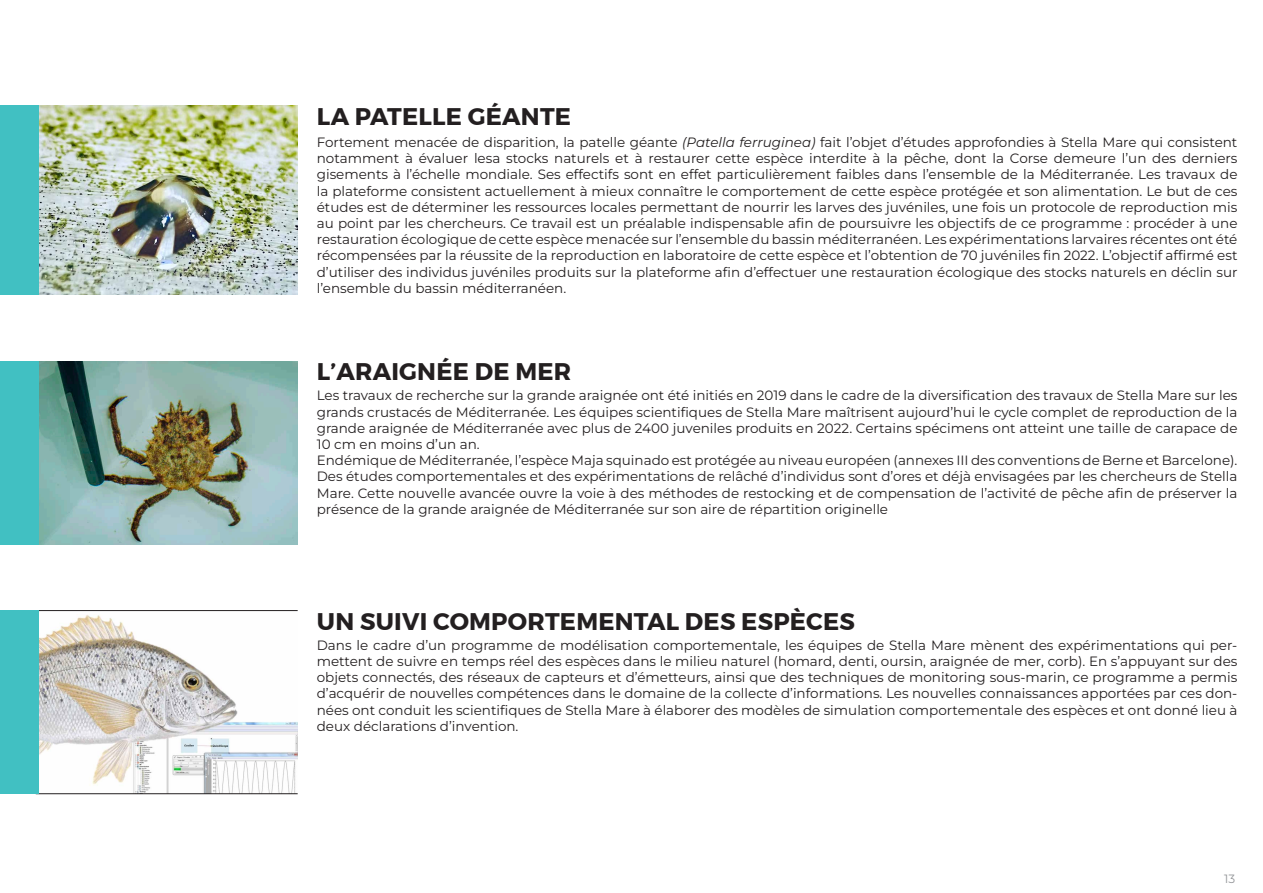
<style>
.page{position:relative;width:1263px;height:893px;background:#fff}
.page>*{position:absolute;margin:0;border:0;box-sizing:border-box;transform-origin:0 0}
.t1{font:700 24px "Montserrat";letter-spacing:.01em;color:#231f20}
.t2{font:100 13.5px/16.2px "Montserrat";color:#231f20;text-align:justify}
.t3{font:100 12px "Montserrat";color:#939598}
.s1{font-style:italic}
</style>
<div class="page">
<img style="left:38px;top:106px;width:260px;height:189px">
<div style="left:0;top:106px;width:38px;height:189px;background:#41c0c2"></div>
<img style="left:38px;top:361px;width:260px;height:183px">
<div style="left:0;top:361px;width:38px;height:183px;background:#41c0c2"></div>
<img style="left:38px;top:612px;width:258px;height:180px">
<div style="left:36px;top:610px;width:262px;height:184px;border:1px solid #231f20"></div>
<div style="left:0;top:611px;width:38px;height:183px;background:#41c0c2"></div>
<p class="t1" style="left:317px;top:102px;width:256px">LA PATELLE GÉANTE</p>
<p class="t2" style="left:317px;top:134px;width:922px">Fortement menacée de disparition, la patelle géante <span class="s1">(Patella ferruginea)</span> fait l’objet d’études approfondies à Stella Mare qui consistent notamment à évaluer lesa stocks naturels et à restaurer cette espèce interdite à la pêche, dont la Corse demeure l’un des derniers gisements à l’échelle mondiale. Ses effectifs sont en effet particulièrement faibles dans l’ensemble de la Méditerranée. Les travaux de la plateforme consistent actuellement à mieux connaître le comportement de cette espèce protégée et son alimentation. Le but de ces études est de déterminer les ressources locales permettant de nourrir les larves des juvéniles, une fois un protocole de reproduction mis au point par les chercheurs. Ce travail est un préalable indispensable afin de poursuivre les objectifs de ce programme : procéder à une restauration écologique de cette espèce menacée sur l’ensemble du bassin méditerranéen. Les expérimentations larvaires récentes ont été récompensées par la réussite de la reproduction en laboratoire de cette espèce et l’obtention de 70 juvéniles fin 2022. L’objectif affirmé est d’utiliser des individus juvéniles produits sur la plateforme afin d’effectuer une restauration écologique des stocks naturels en déclin sur l’ensemble du bassin méditerranéen.</p>
<p class="t1" style="left:317px;top:358px;width:256px">L’ARAIGNÉE DE MER</p>
<p class="t2" style="left:317px;top:387px;width:922px">Les travaux de recherche sur la grande araignée ont été initiés en 2019 dans le cadre de la diversification des travaux de Stella Mare sur les grands crustacés de Méditerranée. Les équipes scientifiques de Stella Mare maîtrisent aujourd’hui le cycle complet de reproduction de la grande araignée de Méditerranée avec plus de 2400 juveniles produits en 2022. Certains spécimens ont atteint une taille de carapace de 10 cm en moins d’un an.</p>
<p class="t2" style="left:317px;top:452px;width:922px">Endémique de Méditerranée, l’espèce Maja squinado est protégée au niveau européen (annexes III des conventions de Berne et Barcelone).<br>Des études comportementales et des expérimentations de relâché d’individus sont d’ores et déjà envisagées par les chercheurs de Stella Mare. Cette nouvelle avancée ouvre la voie à des méthodes de restocking et de compensation de l’activité de pêche afin de préserver la présence de la grande araignée de Méditerranée sur son aire de répartition originelle</p>
<p class="t1" style="left:317px;top:607px;width:540px">UN SUIVI COMPORTEMENTAL DES ESPÈCES</p>
<p class="t2" style="left:317px;top:636px;width:922px">Dans le cadre d’un programme de modélisation comportementale, les équipes de Stella Mare mènent des expérimentations qui per&shy;mettent de suivre en temps réel des espèces dans le milieu naturel (homard, denti, oursin, araignée de mer, corb). En s’appuyant sur des objets connectés, des réseaux de capteurs et d’émetteurs, ainsi que des techniques de monitoring sous-marin, ce programme a permis d’acquérir de nouvelles compétences dans le domaine de la collecte d’informations. Les nouvelles connaissances apportées par ces don&shy;nées ont conduit les scientifiques de Stella Mare à élaborer des modèles de simulation comportementale des espèces et ont donné lieu à deux déclarations d’invention.</p>
<p class="t3" style="left:1224px;top:870px;width:13px">13</p>
</div>
